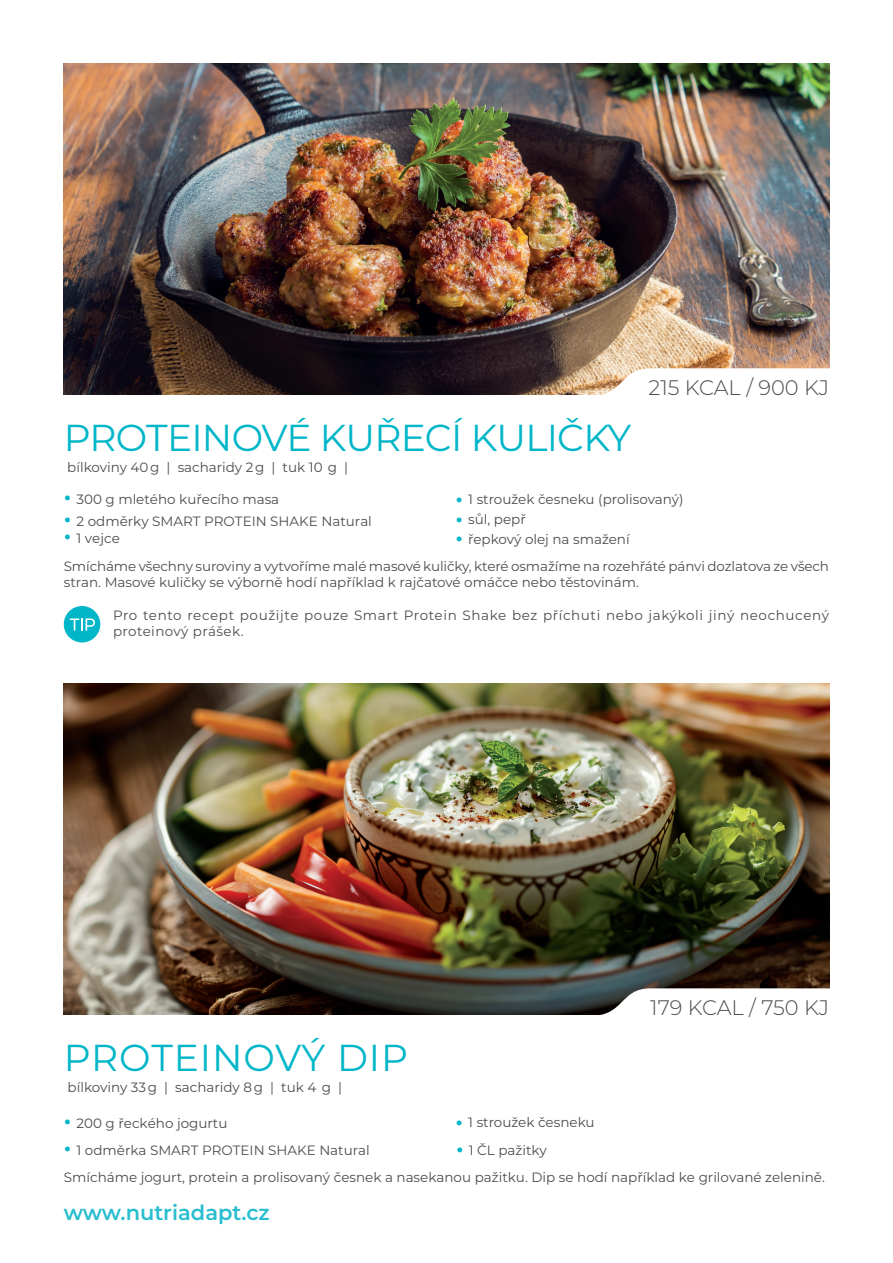
<style>
.page{position:relative;width:893px;height:1263px;background:#fff}
.page>*{position:absolute;margin:0;border:0;box-sizing:border-box;transform-origin:0 0}
.t1{font:37.5px "Montserrat";letter-spacing:-.02em;color:#00b6c8}
.t2{font:37.5px "Montserrat";letter-spacing:.025em;color:#00b6c8}
.t3{font:300 21px "Montserrat";color:#4b4c4d}
.t4{font:600 21px "Montserrat";color:#28becf}
.t5{font:13.5px/19.6px "Montserrat";color:#4b4c4d}
.t6{font:13.5px/16.2px "Montserrat";letter-spacing:.045em;color:#4b4c4d}
</style>
<div class="page">
<img style="left:64px;top:64px;width:765px;height:304px">
<img style="left:64px;top:684px;width:765px;height:303px">
<svg style="left:63px;top:368px;width:767px;height:27px"></svg>
<svg style="left:63px;top:987px;width:767px;height:28px"></svg>
<div style="left:64px;top:606px;width:36px;height:36px;background:#00b6c8;border-radius:50%"></div>
<svg style="left:70px;top:618px;width:25px;height:12px"></svg>
<h1 class="t1" style="left:64px;top:411px;width:569px">PROTEINOVÉ KUŘECÍ KULIČKY</h1>
<p class="t5" style="left:67px;top:456px;width:282px">bílkoviny 40 g | sacharidy 2 g | tuk 10 g |</p>
<h2 class="t3" style="left:649px;top:373px;width:182px">215 KCAL / 900 KJ</h2>
<p class="t5" style="left:77px;top:488px;width:297px;line-height:21.9px">300 g mletého kuřecího masa<br>2 odměrky SMART PROTEIN SHAKE Natural</p>
<p class="t5" style="left:77px;top:528px;width:45px">1 vejce</p>
<p class="t5" style="left:468px;top:489px;width:217px">1 stroužek česneku (prolisovaný) sůl, pepř<br>řepkový olej na smažení</p>
<p class="t5" style="left:64px;top:558px;width:767px;line-height:16.2px">Smícháme všechny suroviny a vytvoříme malé masové kuličky, které osmažíme na rozehřáté pánvi dozlatova ze všech stran. Masové kuličky se výborně hodí například k rajčatové omáčce nebo těstovinám.</p>
<p class="t6" style="left:113px;top:606px;width:717px">Pro tento recept použijte pouze Smart Protein Shake bez příchuti nebo jakýkoli jiný neochucený proteinový prášek.</p>
<h1 class="t2" style="left:64px;top:1031px;width:346px">PROTEINOVÝ DIP</h1>
<p class="t5" style="left:68px;top:1076px;width:276px">bílkoviny 33 g | sacharidy 8 g | tuk 4 g |</p>
<h2 class="t3" style="left:650px;top:993px;width:180px">179 KCAL / 750 KJ</h2>
<p class="t5" style="left:77px;top:1112px;width:152px">200 g řeckého jogurtu</p>
<p class="t5" style="left:468px;top:1112px;width:128px">1 stroužek česneku</p>
<p class="t5" style="left:77px;top:1139px;width:295px">1 odměrka SMART PROTEIN SHAKE Natural</p>
<p class="t5" style="left:64px;top:1136px;width:763px;line-height:27.2px;text-indent:405px">1 ČL pažitky<br>Smícháme jogurt, protein a prolisovaný česnek a nasekanou pažitku. Dip se hodí například ke grilované zelenině.</p>
<h2 class="t4" style="left:64px;top:1198px;width:208px">www.nutriadapt.cz</h2>
</div>
